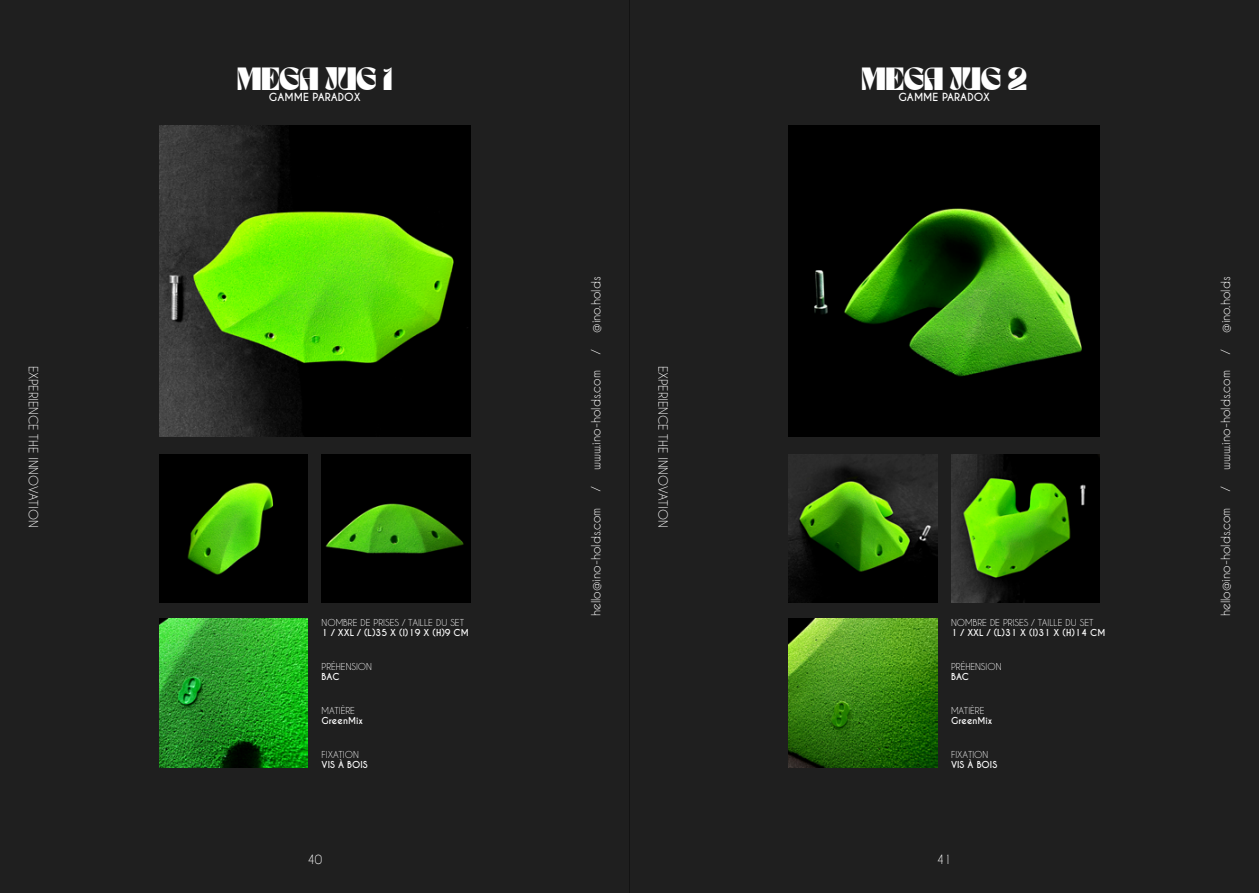
<style>
.page{position:relative;width:1259px;height:893px;background:#fff}
.page>*{position:absolute;margin:0;border:0;box-sizing:border-box;transform-origin:0 0}
.t1{font:700 22.5px "TANBUSTER";color:#fff}
.t2{font:12px "Caviar Dreams";color:#fff}
.t3{font:700 10.5px "Caviar Dreams";color:#fff}
.t4{font:9px "Caviar Dreams";color:#fff}
.t5{font:700 9px "Caviar Dreams";color:#fff}
</style>
<div class="page">
<div style="left:0;top:0;width:629px;height:893px;background:#1f1f1f"></div>
<div style="left:629px;top:0;width:630px;height:893px;background:#1f1f1f"></div>
<img style="left:159px;top:125px;width:311px;height:312px">
<img style="left:322px;top:454px;width:148px;height:149px">
<img style="left:159px;top:454px;width:149px;height:149px">
<img style="left:159px;top:619px;width:149px;height:149px">
<img style="left:788px;top:125px;width:312px;height:312px">
<img style="left:951px;top:454px;width:149px;height:149px">
<img style="left:788px;top:454px;width:149px;height:149px">
<img style="left:788px;top:619px;width:149px;height:149px">
<p class="t2" style="left:41px;top:365px;width:163px;rotate:90deg">EXPERIENCE THE INNOVATION</p>
<h1 class="t1" style="left:237px;top:62px;width:157px">MEGA JUG 1</h1>
<p class="t3" style="left:269px;top:91px;width:93px">GAMME PARADOX</p>
<h1 class="t1" style="left:861px;top:62px;width:167px">MEGA JUG 2</h1>
<p class="t3" style="left:898px;top:91px;width:93px">GAMME PARADOX</p>
<p class="t2" style="left:589px;top:333px;width:58px;rotate:-90deg">@ino.holds</p>
<p class="t2" style="left:1218px;top:333px;width:58px;rotate:-90deg">@ino.holds</p>
<p class="t2" style="left:589px;top:354px;width:6px;rotate:-90deg">/</p>
<p class="t2" style="left:1218px;top:354px;width:6px;rotate:-90deg">/</p>
<p class="t2" style="left:589px;top:470px;width:101px;rotate:-90deg">www.ino-holds.com</p>
<p class="t2" style="left:589px;top:491px;width:6px;rotate:-90deg">/</p>
<p class="t2" style="left:589px;top:616px;width:110px;rotate:-90deg">hello@ino-holds.com</p>
<p class="t2" style="left:670px;top:365px;width:163px;rotate:90deg">EXPERIENCE THE INNOVATION</p>
<p class="t2" style="left:1218px;top:470px;width:101px;rotate:-90deg">www.ino-holds.com</p>
<p class="t2" style="left:1218px;top:491px;width:6px;rotate:-90deg">/</p>
<p class="t2" style="left:1218px;top:616px;width:110px;rotate:-90deg">hello@ino-holds.com</p>
<p class="t4" style="left:322px;top:617px;width:144px">NOMBRE DE PRISES / TAILLE DU SET</p>
<p class="t5" style="left:322px;top:627px;width:149px">1 / XXL / (L)35 X (l)19 X (H)9 CM</p>
<p class="t4" style="left:951px;top:617px;width:144px">NOMBRE DE PRISES / TAILLE DU SET</p>
<p class="t5" style="left:951px;top:627px;width:156px">1 / XXL / (L)31 X (l)31 X (H)14 CM</p>
<p class="t4" style="left:322px;top:661px;width:52px">PRÉHENSION</p>
<p class="t5" style="left:322px;top:671px;width:19px">BAC</p>
<p class="t4" style="left:322px;top:705px;width:35px">MATIÈRE</p>
<p class="t5" style="left:322px;top:715px;width:43px">GreenMix</p>
<p class="t4" style="left:951px;top:661px;width:52px">PRÉHENSION</p>
<p class="t5" style="left:951px;top:671px;width:19px">BAC</p>
<p class="t4" style="left:951px;top:705px;width:35px">MATIÈRE</p>
<p class="t5" style="left:951px;top:715px;width:43px">GreenMix</p>
<p class="t4" style="left:322px;top:749px;width:39px">FIXATION</p>
<p class="t5" style="left:322px;top:759px;width:48px">VIS À BOIS</p>
<p class="t4" style="left:951px;top:749px;width:39px">FIXATION</p>
<p class="t5" style="left:951px;top:759px;width:48px">VIS À BOIS</p>
<p class="t2" style="left:307px;top:852px;width:16px">40</p>
<p class="t2" style="left:937px;top:852px;width:16px">41</p>
</div>
